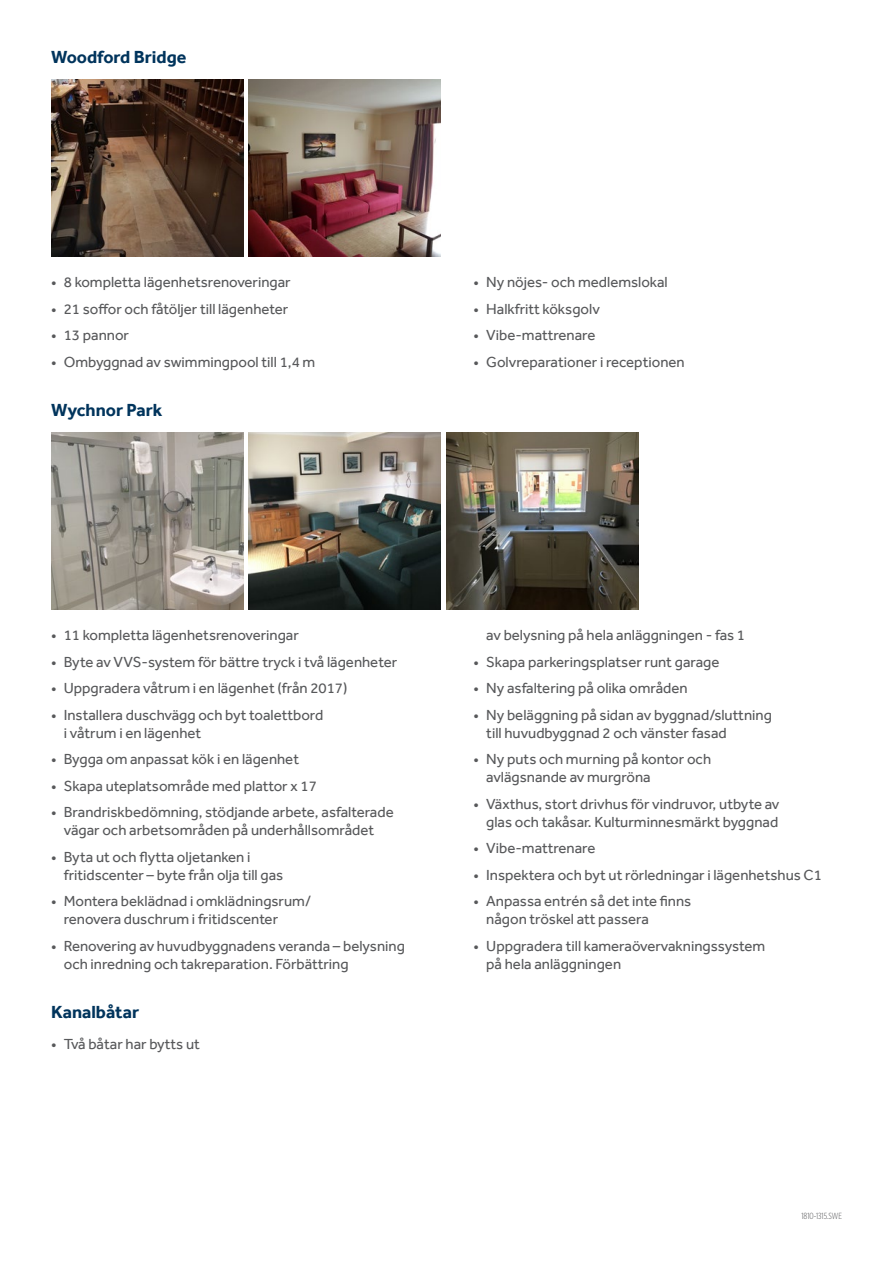
<style>
.page{position:relative;width:893px;height:1263px;background:#fff}
.page>*{position:absolute;margin:0;border:0;box-sizing:border-box;transform-origin:0 0}
.t1{font:700 18px "Effra";color:#00345c}
.t2{font:15px/18px "Effra";color:#57585a}
.t3{font:300 9px "Whitney Condensed";color:#57585a}
</style>
<div class="page">
<img style="left:51px;top:79px;width:192px;height:177px">
<img style="left:249px;top:79px;width:192px;height:177px">
<img style="left:249px;top:432px;width:192px;height:177px">
<img style="left:51px;top:432px;width:192px;height:177px">
<img style="left:446px;top:432px;width:192px;height:177px">
<p class="t1" style="left:51px;top:46px;width:137px">Woodford Bridge</p>
<p class="t2" style="left:51px;top:273px;width:241px">• 8 kompletta lägenhetsrenoveringar</p>
<p class="t2" style="left:51px;top:299px;width:239px">• 21 soffor och fåtöljer till lägenheter</p>
<p class="t2" style="left:51px;top:326px;width:80px">• 13 pannor</p>
<p class="t2" style="left:51px;top:352px;width:266px">• Ombyggnad av swimmingpool till 1,4 m</p>
<p class="t1" style="left:51px;top:399px;width:113px">Wychnor Park</p>
<p class="t2" style="left:473px;top:273px;width:196px">• Ny nöjes- och medlemslokal</p>
<p class="t2" style="left:473px;top:299px;width:128px">• Halkfritt köksgolv</p>
<p class="t2" style="left:473px;top:326px;width:123px">• Vibe-mattrenare</p>
<p class="t2" style="left:473px;top:352px;width:213px">• Golvreparationer i receptionen</p>
<p class="t2" style="left:51px;top:626px;width:249px">• 11 kompletta lägenhetsrenoveringar</p>
<p class="t2" style="left:51px;top:653px;width:348px">• Byte av VVS-system för bättre tryck i två lägenheter</p>
<p class="t2" style="left:51px;top:679px;width:298px">• Uppgradera våtrum i en lägenhet (från 2017)</p>
<p class="t2" style="left:64px;top:706px;width:261px;text-indent:-13px">• Installera duschvägg och byt toalettbord i våtrum i en lägenhet</p>
<p class="t2" style="left:51px;top:750px;width:250px">• Bygga om anpassat kök i en lägenhet</p>
<p class="t2" style="left:51px;top:777px;width:267px">• Skapa uteplatsområde med plattor x 17</p>
<p class="t2" style="left:51px;top:803px;width:344px;text-align:center">• Brandriskbedömning, stödjande arbete, asfalterade vägar och arbetsområden på underhållsområdet</p>
<p class="t2" style="left:64px;top:848px;width:221px;text-indent:-13px">• Byta ut och flytta oljetanken i fritidscenter – byte från olja till gas</p>
<p class="t2" style="left:64px;top:892px;width:249px;text-indent:-13px">• Montera beklädnad i omklädningsrum/ renovera duschrum i fritidscenter</p>
<p class="t2" style="left:64px;top:937px;width:343px;text-indent:-13px">• Renovering av huvudbyggnadens veranda – belysning och inredning och takreparation. Förbättring</p>
<p class="t1" style="left:51px;top:1002px;width:90px">Kanalbåtar</p>
<p class="t2" style="left:51px;top:1035px;width:150px">• Två båtar har bytts ut</p>
<p class="t2" style="left:486px;top:626px;width:260px">av belysning på hela anläggningen - fas 1</p>
<p class="t2" style="left:473px;top:653px;width:247px">• Skapa parkeringsplatser runt garage</p>
<p class="t2" style="left:473px;top:679px;width:216px">• Ny asfaltering på olika områden</p>
<p class="t2" style="left:486px;top:706px;width:287px;text-indent:-13px">• Ny beläggning på sidan av byggnad/sluttning till huvudbyggnad 2 och vänster fasad</p>
<p class="t2" style="left:486px;top:750px;width:226px;text-indent:-13px">• Ny puts och murning på kontor och avlägsnande av murgröna</p>
<p class="t2" style="left:473px;top:795px;width:307px;text-align:right">• Växthus, stort drivhus för vindruvor, utbyte av glas och takåsar. Kulturminnesmärkt byggnad</p>
<p class="t2" style="left:473px;top:839px;width:123px">• Vibe-mattrenare</p>
<p class="t2" style="left:473px;top:866px;width:350px">• Inspektera och byt ut rörledningar i lägenhetshus C1</p>
<p class="t2" style="left:486px;top:892px;width:207px;text-indent:-13px">• Anpassa entrén så det inte finns någon tröskel att passera</p>
<p class="t2" style="left:486px;top:937px;width:280px;text-indent:-13px">• Uppgradera till kameraövervakningssystem på hela anläggningen</p>
<p class="t3" style="left:801px;top:1211px;width:42px">1810-1315.SWE</p>
</div>
